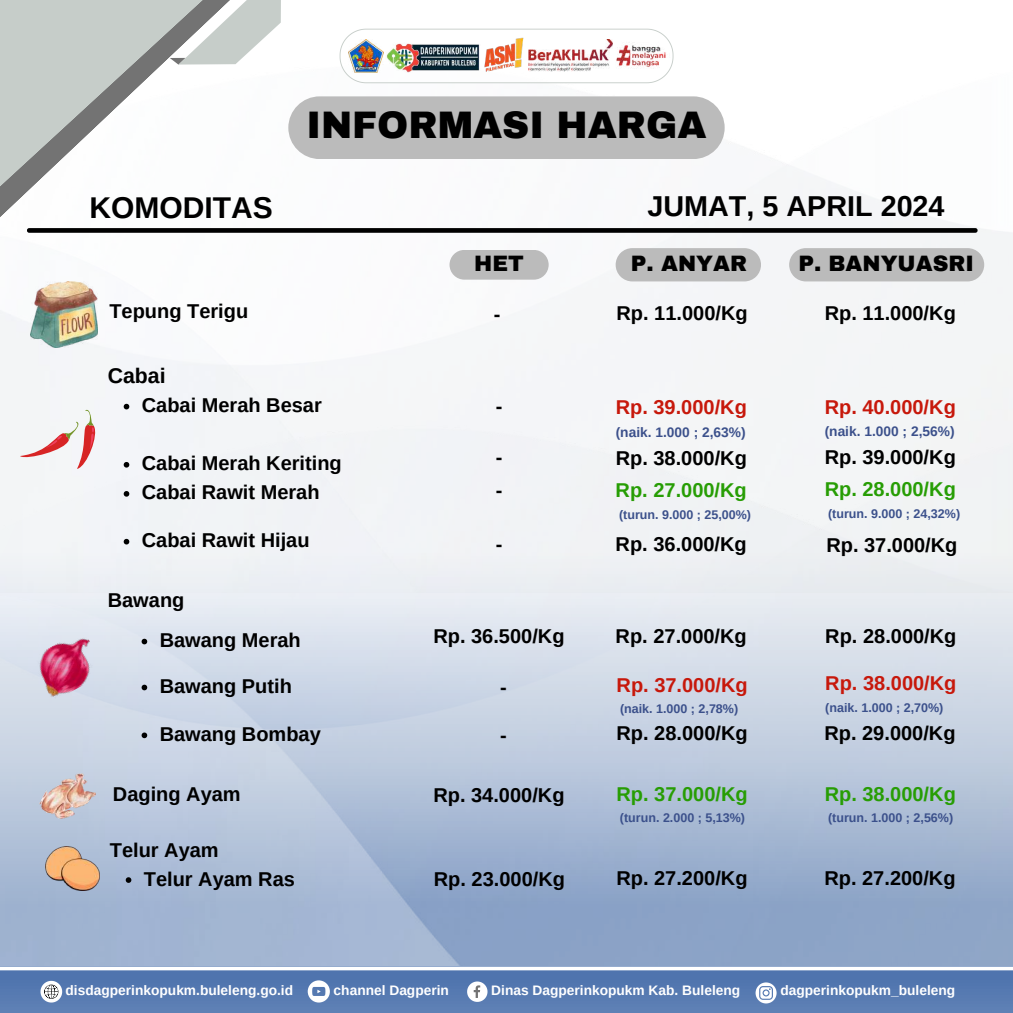
<style>
.page{position:relative;width:1013px;height:1013px;background:#fff}
.page>*{position:absolute;margin:0;border:0;box-sizing:border-box;transform-origin:0 0}
.t1{font:900 37.5px "Archivo";color:#000}
.t2{font:700 30px "Arimo";color:#000}
.t3{font:700 28.75px "Arimo";color:#000}
.t4{font:900 21.75px "Archivo";color:#000}
.t5{font:700 21.25px "Arimo";color:#000}
.t6{font:700 20px/29px "Arimo";color:#000}
.t7{font:700 20px "Arimo";color:#c7180b}
.t8{font:700 20px "Arimo";color:#279d04}
.t9{font:700 13.75px "Arimo";color:#fff}
.t10{font:700 13.75px "Arimo";color:#3b508b}
.t11{font:700 12.5px "Arimo";color:#3b508b}
</style>
<div class="page">
<div style="left:0;top:549px;width:1012px;height:463px;background:#567ab1"></div>
<img style="left:0;top:28px;width:1012px;height:337px">
<svg style="left:467px;top:981px;width:20px;height:20px"></svg>
<svg style="left:40px;top:980px;width:22px;height:22px"></svg>
<svg style="left:308px;top:980px;width:22px;height:22px"></svg>
<svg style="left:755px;top:982px;width:21px;height:21px"></svg>
<svg style="left:0;top:966px;width:1012px;height:4px;background:#e4eaf2"></svg>
<img style="left:0;top:365px;width:1012px;height:600px">
<svg style="left:339px;top:29px;width:334px;height:54px"></svg>
<img style="left:349px;top:39px;width:34px;height:33px">
<img style="left:386px;top:42px;width:94px;height:30px">
<img style="left:528px;top:39px;width:82px;height:32px">
<img style="left:610px;top:39px;width:61px;height:35px">
<img style="left:481px;top:32px;width:47px;height:47px">
<svg style="left:243px;top:0;width:38px;height:65px"></svg>
<svg style="left:0;top:0;width:243px;height:266px"></svg>
<svg style="left:0;top:0;width:224px;height:215px"></svg>
<svg style="left:27px;top:228px;width:950px;height:5px;background:#0f0f0f"></svg>
<div style="left:288px;top:96px;width:436px;height:63px;background:#bbb;border-radius:31px"></div>
<div style="left:615px;top:248px;width:146px;height:33px;background:#bbb"></div>
<div style="left:789px;top:248px;width:195px;height:33px;background:#bbb"></div>
<img style="left:31px;top:282px;width:67px;height:65px">
<svg style="left:20px;top:408px;width:75px;height:61px"></svg>
<img style="left:30px;top:629px;width:77px;height:72px">
<img style="left:40px;top:773px;width:55px;height:46px">
<img style="left:46px;top:846px;width:53px;height:44px">
<svg style="left:124px;top:404px;width:5px;height:5px"></svg>
<svg style="left:124px;top:462px;width:5px;height:5px"></svg>
<svg style="left:124px;top:491px;width:5px;height:5px"></svg>
<svg style="left:124px;top:539px;width:5px;height:5px"></svg>
<svg style="left:142px;top:638px;width:5px;height:6px"></svg>
<svg style="left:142px;top:684px;width:5px;height:6px"></svg>
<svg style="left:142px;top:732px;width:5px;height:6px"></svg>
<svg style="left:126px;top:877px;width:5px;height:5px"></svg>
<div style="left:449px;top:250px;width:99px;height:30px;background:#bbb;border-radius:15px"></div>
<h1 class="t1" style="left:306px;top:105px;width:401px">INFORMASI HARGA</h1>
<h2 class="t2" style="left:89px;top:191px;width:185px">KOMODITAS</h2>
<h3 class="t3" style="left:647px;top:190px;width:299px">JUMAT, 5 APRIL 2024</h3>
<p class="t4" style="left:631px;top:252px;width:118px">P. ANYAR</p>
<p class="t4" style="left:798px;top:252px;width:177px">P. BANYUASRI</p>
<p class="t6" style="left:616px;top:298px;width:133px">Rp. 11.000/Kg</p>
<p class="t4" style="left:474px;top:252px;width:51px">HET</p>
<p class="t6" style="left:109px;top:296px;width:140px">Tepung Terigu</p>
<p class="t6" style="left:824px;top:298px;width:133px">Rp. 11.000/Kg</p>
<p class="t6" style="left:494px;top:299px;width:8px">-</p>
<p class="t5" style="left:108px;top:364px;width:59px">Cabai</p>
<p class="t6" style="left:142px;top:391px;width:182px">Cabai Merah Besar</p>
<p class="t6" style="left:142px;top:449px;width:201px">Cabai Merah Keriting<br>Cabai Rawit Merah</p>
<p class="t6" style="left:142px;top:526px;width:169px">Cabai Rawit Hijau</p>
<p class="t6" style="left:108px;top:585px;width:78px">Bawang</p>
<p class="t6" style="left:496px;top:391px;width:8px">-</p>
<p class="t6" style="left:496px;top:440px;width:8px;line-height:33.1px">- -</p>
<p class="t6" style="left:496px;top:529px;width:8px">-</p>
<p class="t7" style="left:615px;top:396px;width:133px">Rp. 39.000/Kg</p>
<p class="t10" style="left:615px;top:424px;width:131px">(naik. 1.000 ; 2,63%)</p>
<p class="t7" style="left:824px;top:395px;width:133px">Rp. 40.000/Kg</p>
<p class="t10" style="left:824px;top:424px;width:131px">(naik. 1.000 ; 2,56%)</p>
<p class="t6" style="left:824px;top:443px;width:133px">Rp. 39.000/Kg</p>
<p class="t8" style="left:824px;top:478px;width:133px">Rp. 28.000/Kg</p>
<p class="t11" style="left:828px;top:506px;width:133px">(turun. 9.000 ; 24,32%)</p>
<p class="t6" style="left:615px;top:444px;width:133px">Rp. 38.000/Kg</p>
<p class="t8" style="left:615px;top:479px;width:133px">Rp. 27.000/Kg</p>
<p class="t11" style="left:619px;top:507px;width:133px">(turun. 9.000 ; 25,00%)</p>
<p class="t6" style="left:615px;top:529px;width:133px">Rp. 36.000/Kg</p>
<p class="t6" style="left:826px;top:530px;width:133px">Rp. 37.000/Kg</p>
<p class="t6" style="left:160px;top:625px;width:143px">Bawang Merah</p>
<p class="t6" style="left:615px;top:621px;width:133px">Rp. 27.000/Kg</p>
<p class="t6" style="left:160px;top:671px;width:134px">Bawang Putih</p>
<p class="t6" style="left:160px;top:719px;width:163px">Bawang Bombay</p>
<p class="t6" style="left:433px;top:621px;width:133px">Rp. 36.500/Kg</p>
<p class="t7" style="left:616px;top:673px;width:133px">Rp. 37.000/Kg</p>
<p class="t11" style="left:620px;top:702px;width:120px">(naik. 1.000 ; 2,78%)</p>
<p class="t6" style="left:500px;top:672px;width:8px">-</p>
<p class="t6" style="left:616px;top:719px;width:133px">Rp. 28.000/Kg</p>
<p class="t6" style="left:500px;top:720px;width:8px">-</p>
<p class="t6" style="left:825px;top:621px;width:133px">Rp. 28.000/Kg</p>
<p class="t7" style="left:825px;top:672px;width:133px">Rp. 38.000/Kg</p>
<p class="t11" style="left:825px;top:700px;width:120px">(naik. 1.000 ; 2,70%)</p>
<p class="t6" style="left:824px;top:718px;width:133px">Rp. 29.000/Kg</p>
<p class="t6" style="left:113px;top:779px;width:129px">Daging Ayam</p>
<p class="t8" style="left:616px;top:782px;width:133px">Rp. 37.000/Kg</p>
<p class="t11" style="left:620px;top:810px;width:126px">(turun. 2.000 ; 5,13%)</p>
<p class="t6" style="left:144px;top:835px;width:153px;text-indent:-34px">Telur Ayam<br>Telur Ayam Ras</p>
<p class="t8" style="left:824px;top:782px;width:133px">Rp. 38.000/Kg</p>
<p class="t11" style="left:828px;top:810px;width:126px">(turun. 1.000 ; 2,56%)</p>
<p class="t6" style="left:433px;top:780px;width:133px">Rp. 34.000/Kg</p>
<p class="t6" style="left:434px;top:864px;width:133px">Rp. 23.000/Kg</p>
<p class="t6" style="left:824px;top:863px;width:133px">Rp. 27.200/Kg</p>
<p class="t6" style="left:616px;top:863px;width:133px">Rp. 27.200/Kg</p>
<p class="t9" style="left:66px;top:983px;width:229px">disdagperinkopukm.buleleng.go.id</p>
<p class="t9" style="left:333px;top:982px;width:117px">channel Dagperin</p>
<p class="t9" style="left:491px;top:983px;width:250px">Dinas Dagperinkopukm Kab. Buleleng</p>
<p class="t9" style="left:780px;top:983px;width:176px">dagperinkopukm_buleleng</p>
</div>
